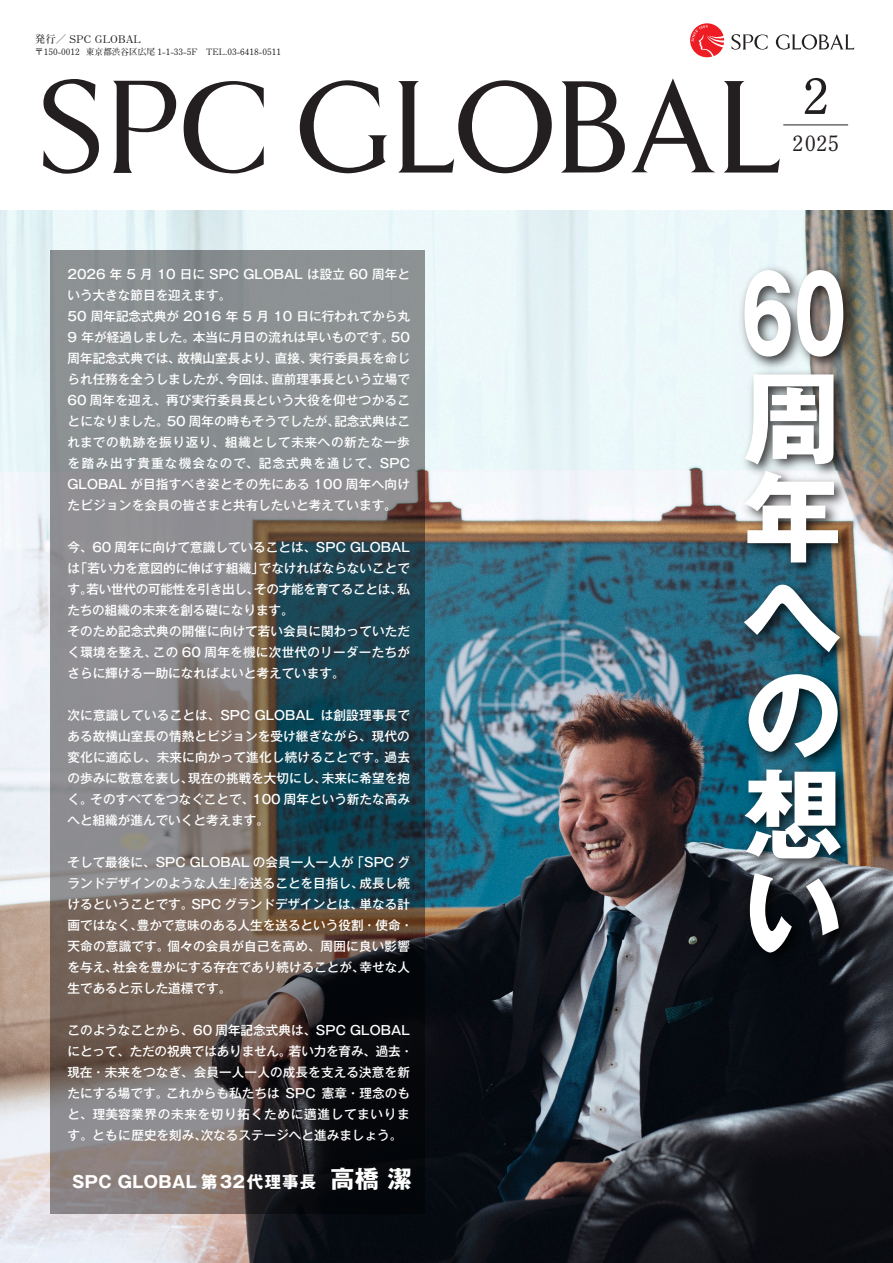
<style>
.page{position:relative;width:893px;height:1263px;background:#fff}
.page>*{position:absolute;margin:0;border:0;box-sizing:border-box;transform-origin:0 0}
.t1{font:700 103.95px "Gothic MB101 Pro";color:#fff;scale:.67 1}
.t2{font:700 99px/99px "Gothic MB101 Pro";color:#fff;text-align:justify}
.t3{font:700 48.6px "Futo Min A101 Pro";color:#231f20;scale:1.06 1}
.t4{font:700 21px "Futo Min A101 Pro";color:#231f20}
.t5{font:700 16.35px "Gothic MB101 Pro";letter-spacing:.02em;color:#fff}
.t6{font:500 12.6px/21px "Gothic MB101 Pro";color:#fff}
.t7{font:700 10.5px "Futo Min A101 Pro";color:#231f20}
.t8{font:700 8.7px "Futo Min A101 Pro";color:#231f20}
.s1{font-size:24px}
</style>
<div class="page">
<img style="left:0;top:210px;width:893px;height:1053px">
<img style="left:734px;top:384px;width:127px;height:598px">
<img style="left:732px;top:252px;width:133px;height:132px">
<svg style="left:300px;top:80px;width:87px;height:93px"></svg>
<svg style="left:398px;top:80px;width:154px;height:93px"></svg>
<svg style="left:561px;top:81px;width:64px;height:92px"></svg>
<svg style="left:631px;top:78px;width:84px;height:94px"></svg>
<svg style="left:724px;top:81px;width:56px;height:92px"></svg>
<svg style="left:113px;top:81px;width:63px;height:92px"></svg>
<svg style="left:43px;top:79px;width:56px;height:95px"></svg>
<svg style="left:184px;top:81px;width:80px;height:92px"></svg>
<svg style="left:776px;top:34px;width:78px;height:16px"></svg>
<svg style="left:731px;top:34px;width:36px;height:16px"></svg>
<svg style="left:690px;top:23px;width:34px;height:34px"></svg>
<hr style="left:783px;top:125px;width:65px;height:1px;background:#231f20">
<svg style="left:50px;top:250px;width:375px;height:963px;background:#686a6b"></svg>
<p class="t7" style="left:35px;top:31px;width:108px">発行／ SPC GLOBAL</p>
<p class="t8" style="left:35px;top:45px;width:248px">〒150-0012 東京都渋谷区広尾 1-1-33-5F　TEL.03-6418-0511</p>
<p class="t6" style="left:67px;top:262px;width:344px">2026 年 5 月 10 日に SPC GLOBAL は設立 60 周年という大きな節目を迎えます。<br>50 周年記念式典が 2016 年 5 月 10 日に行われてから丸<br>9 年が経過しました。本当に月日の流れは早いものです。50周年記念式典では、故横山室長より、直接、実行委員長を命じられ任務を全うしましたが、今回は、直前理事長という立場で<br>60 周年を迎え、再び実行委員長という大役を仰せつかることになりました。50 周年の時もそうでしたが、記念式典はこれまでの軌跡を振り返り、組織として未来への新たな一歩を踏み出す貴重な機会なので、記念式典を通じて、SPC<br>GLOBAL が目指すべき姿とその先にある 100 周年へ向けたビジョンを会員の皆さまと共有したいと考えています。</p>
<p class="t6" style="left:67px;top:535px;width:344px">今、60 周年に向けて意識していることは、SPC GLOBALは「若い力を意図的に伸ばす組織」でなければならないことです。若い世代の可能性を引き出し、その才能を育てることは、私たちの組織の未来を創る礎になります。<br>そのため記念式典の開催に向けて若い会員に関わっていただく環境を整え、この 60 周年を機に次世代のリーダーたちがさらに輝ける一助になればよいと考えています。</p>
<p class="t6" style="left:67px;top:703px;width:344px;text-align:justify">次に意識していることは、SPC GLOBAL は創設理事長である故横山室長の情熱とビジョンを受け継ぎながら、現代の変化に適応し、未来に向かって進化し続けることです。過去の歩みに敬意を表し、現在の挑戦を大切にし、未来に希望を抱く。そのすべてをつなぐことで、100 周年という新たな高みへと組織が進んでいくと考えます。</p>
<p class="t6" style="left:67px;top:850px;width:347px">そして最後に、SPC GLOBAL の会員一人一人が「SPC グランドデザインのような人生」を送ることを目指し、成長し続けるということです。SPC グランドデザインとは、単なる計画ではなく、豊かで意味のある人生を送るという役割・使命・天命の意識です。個々の会員が自己を高め、周囲に良い影響を与え、社会を豊かにする存在であり続けることが、幸せな人生であると示した道標です。</p>
<p class="t6" style="left:67px;top:1018px;width:347px">このようなことから、60 周年記念式典は、SPC GLOBALにとって、ただの祝典ではありません。若い力を育み、過去・現在・未来をつなぎ、会員一人一人の成長を支える決意を新たにする場です。これからも私たちは SPC 憲章・理念のもと、理美容業界の未来を切り拓くために邁進してまいります。ともに歴史を刻み、次なるステージへと進みましょう。</p>
<p class="t5" style="left:72px;top:1168px;width:341px">SPC GLOBAL 第32代理事長 <span class="s1">高橋 潔</span></p>
<h3 class="t3" style="left:802px;top:58px;width:27px">2</h3>
<h3 class="t4" style="left:792px;top:126px;width:48px">2025</h3>
<h1 class="t1" style="left:741px;top:228px;width:159px">60</h1>
<h2 class="t2" style="left:743px;top:357px;width:99px">周年への想い</h2>
</div>
